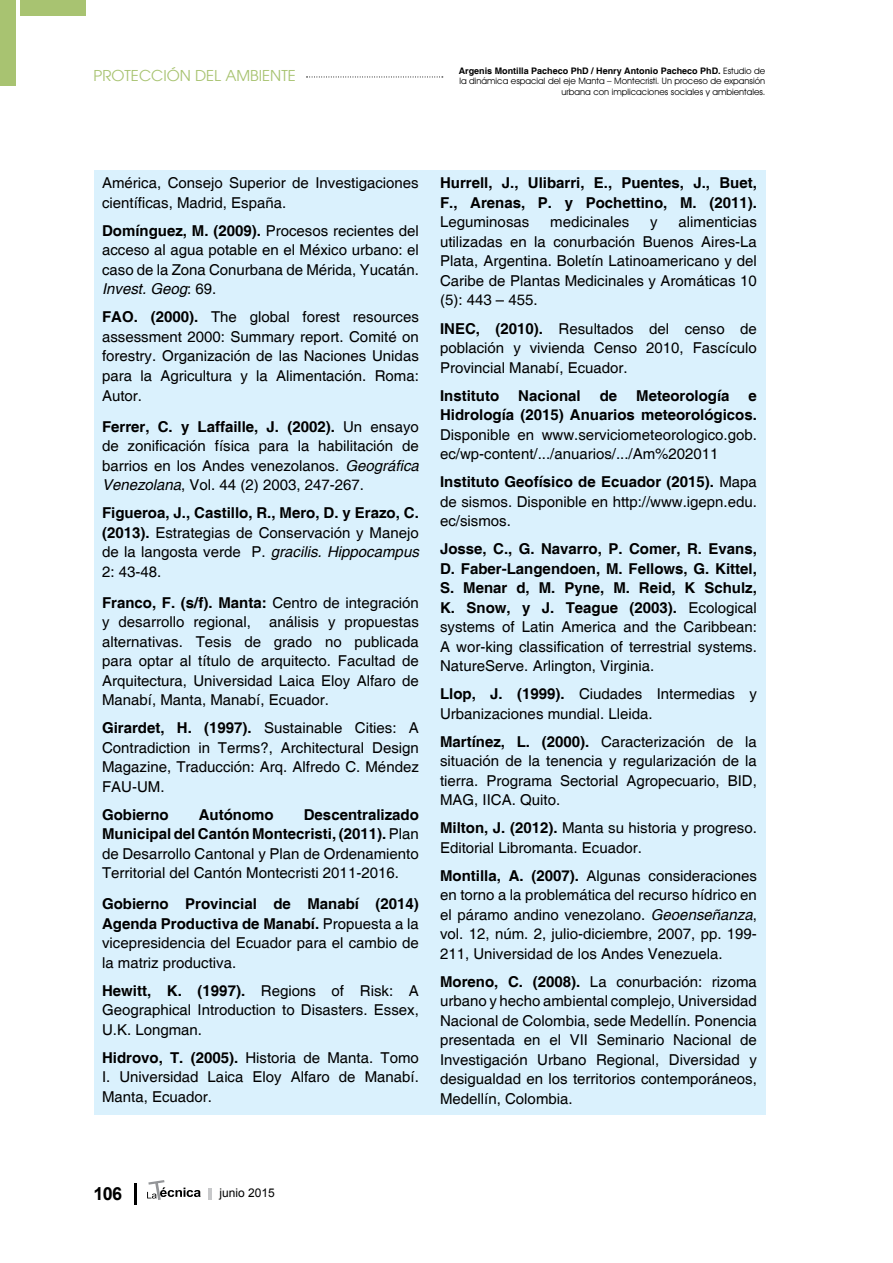
<style>
.page{position:relative;width:893px;height:1263px;background:#fff}
.page>*{position:absolute;margin:0;border:0;box-sizing:border-box;transform-origin:0 0}
.t1{font:700 18px "Arial";color:#000}
.t2{font:15px/19.5px "Helvetica";color:#000;text-align:justify}
.t3{font:700 15px/19.5px "Helvetica";color:#000}
.t4{font:15px "Avant Garde";color:#a8c371}
.t5{font:12px "Arial";color:#000}
.t6{font:700 9px "Helvetica";color:#000}
.t7{font:8.85px/10.5px "Avant Garde IT Cby BT";color:#000;text-align:right}
.s1{font-family:"Avant Garde IT Cby BT";font-weight:400;font-size:8.85px}
.s2{font-weight:700}
.s3{font-style:italic}
.s4{font-weight:400}
</style>
<div class="page">
<svg style="left:147px;top:1180px;width:54px;height:20px"></svg>
<hr style="left:134px;top:1183px;width:3px;height:22px;background:#000">
<hr style="left:208px;top:1188px;width:4px;height:12px;background:#c7c8ca">
<div style="left:94px;top:170px;width:671px;height:944px;background:#daf1fd"></div>
<svg style="left:307px;top:77px;width:136px;height:1px"></svg>
<div style="left:0;top:0;width:16px;height:85px;background:#a8c371"></div>
<div style="left:20px;top:0;width:65px;height:16px;background:#a8c371"></div>
<p class="t4" style="left:94px;top:67px;width:204px">PROTECCIÓN DEL AMBIENTE</p>
<p class="t6" style="left:459px;top:65px;width:308px">Argenis Montilla Pacheco PhD / Henry Antonio Pacheco PhD. <span class="s1">Estudio de</span></p>
<p class="t7" style="left:459px;top:76px;width:307px">la dinámica espacial del eje Manta – Montecristi. Un proceso de expansión urbana con implicaciones sociales y ambientales.</p>
<p class="t2" style="left:102px;top:174px;width:318px">América, Consejo Superior de Investigaciones científicas, Madrid, España.</p>
<p class="t2" style="left:102px;top:221px;width:318px"><span class="s2">Domínguez, M. (2009).</span> Procesos recientes del acceso al agua potable en el México urbano: el caso de la Zona Conurbana de Mérida, Yucatán.<br><span class="s3">Invest. Geog</span>: 69.</p>
<p class="t2" style="left:102px;top:308px;width:318px"><span class="s2">FAO. (2000).</span> The global forest resources assessment 2000: Summary report. Comité on forestry. Organización de las Naciones Unidas para la Agricultura y la Alimentación. Roma:<br>Autor.</p>
<p class="t2" style="left:102px;top:417px;width:318px"><span class="s2">Ferrer, C. y Laffaille, J. (2002).</span> Un ensayo de zonificación física para la habilitación de barrios en los Andes venezolanos. <span class="s3">Geográfica Venezolana</span>, Vol. 44 (2) 2003, 247-267.</p>
<p class="t2" style="left:102px;top:503px;width:318px"><span class="s2">Figueroa, J., Castillo, R., Mero, D. y Erazo, C. (2013).</span> Estrategias de Conservación y Manejo de la langosta verde P. <span class="s3">gracilis. Hippocampus </span>2: 43-48.</p>
<p class="t2" style="left:102px;top:593px;width:318px"><span class="s2">Franco, F. (s/f). Manta:</span> Centro de integración y desarrollo regional, análisis y propuestas alternativas. Tesis de grado no publicada para optar al título de arquitecto. Facultad de Arquitectura, Universidad Laica Eloy Alfaro de Manabí, Manta, Manabí, Ecuador.</p>
<p class="t2" style="left:102px;top:719px;width:318px"><span class="s2">Girardet, H. (1997).</span> Sustainable Cities: A Contradiction in Terms?, Architectural Design Magazine, Traducción: Arq. Alfredo C. Méndez FAU-UM.</p>
<p class="t3" style="left:102px;top:805px;width:68px">Gobierno</p>
<p class="t3" style="left:199px;top:805px;width:76px">Autónomo</p>
<p class="t2" style="left:102px;top:805px;width:318px;text-indent:202px"><span class="s2">Descentralizado Municipal del Cantón Montecristi, (2011).</span> Plan de Desarrollo Cantonal y Plan de Ordenamiento Territorial del Cantón Montecristi 2011-2016.</p>
<p class="t2" style="left:102px;top:895px;width:318px"><span class="s2">Gobierno Provincial de Manabí (2014)<br>Agenda Productiva de Manabí.</span> Propuesta a la vicepresidencia del Ecuador para el cambio de la matriz productiva.</p>
<p class="t2" style="left:102px;top:981px;width:318px"><span class="s2">Hewitt, K. (1997).</span> Regions of Risk: A Geographical Introduction to Disasters. Essex, U.K. Longman.</p>
<p class="t2" style="left:102px;top:1048px;width:318px"><span class="s2">Hidrovo, T. (2005).</span> Historia de Manta. Tomo I. Universidad Laica Eloy Alfaro de Manabí.<br>Manta, Ecuador.</p>
<p class="t3" style="left:440px;top:174px;width:318px">Hurrell, J., Ulibarri, E., Puentes, J., Buet,<br>F., Arenas, P. y Pochettino, M. (2011).</p>
<p class="t2" style="left:440px;top:213px;width:91px">Leguminosas</p>
<p class="t2" style="left:550px;top:213px;width:81px">medicinales</p>
<p class="t2" style="left:650px;top:213px;width:9px">y</p>
<p class="t2" style="left:440px;top:213px;width:318px;text-indent:238px">alimenticias utilizadas en la conurbación Buenos Aires-La Plata, Argentina. Boletín Latinoamericano y del Caribe de Plantas Medicinales y Aromáticas 10 (5): 443 – 455.</p>
<p class="t2" style="left:440px;top:319px;width:318px"><span class="s2">INEC, (2010).</span> Resultados del censo de población y vivienda Censo 2010, Fascículo Provincial Manabí, Ecuador.</p>
<p class="t3" style="left:440px;top:386px;width:61px">Instituto</p>
<p class="t3" style="left:518px;top:386px;width:64px">Nacional</p>
<p class="t3" style="left:600px;top:386px;width:19px">de</p>
<p class="t3" style="left:636px;top:386px;width:95px">Meteorología</p>
<p class="t3" style="left:440px;top:386px;width:318px;text-align:right">e<br>Hidrología (2015) Anuarios meteorológicos.</p>
<p class="t2" style="left:440px;top:425px;width:318px">Disponible en www.serviciometeorologico.gob. ec/wp-content/.../anuarios/.../Am%202011</p>
<p class="t2" style="left:440px;top:473px;width:318px"><span class="s2">Instituto Geofísico de Ecuador (2015).</span> Mapa de sismos. Disponible en http://www.igepn.edu. ec/sismos.</p>
<p class="t3" style="left:440px;top:540px;width:318px;text-align:justify">Josse, C., G. Navarro, P. Comer, R. Evans, D. Faber-Langendoen, M. Fellows, G. Kittel, S. Menar d, M. Pyne, M. Reid, K Schulz, K. Snow, y J. Teague (2003). <span class="s4">Ecological systems of Latin America and the Caribbean:<br>A wor-king classification of terrestrial systems.<br>NatureServe. Arlington, Virginia.</span></p>
<p class="t2" style="left:440px;top:685px;width:318px"><span class="s2">Llop, J. (1999).</span> Ciudades Intermedias y<br>Urbanizaciones mundial. Lleida.</p>
<p class="t2" style="left:440px;top:732px;width:318px"><span class="s2">Martínez, L. (2000).</span> Caracterización de la situación de la tenencia y regularización de la tierra. Programa Sectorial Agropecuario, BID, MAG, IICA. Quito.</p>
<p class="t2" style="left:440px;top:819px;width:318px"><span class="s2">Milton, J. (2012).</span> Manta su historia y progreso.<br>Editorial Libromanta. Ecuador.</p>
<p class="t2" style="left:440px;top:866px;width:318px"><span class="s2">Montilla, A. (2007).</span> Algunas consideraciones en torno a la problemática del recurso hídrico en el páramo andino venezolano. <span class="s3">Geoenseñanza</span>, vol. 12, núm. 2, julio-diciembre, 2007, pp. 199- 211, Universidad de los Andes Venezuela.</p>
<p class="t2" style="left:440px;top:972px;width:318px"><span class="s2">Moreno, C. (2008).</span> La conurbación: rizoma urbano y hecho ambiental complejo, Universidad Nacional de Colombia, sede Medellín. Ponencia presentada en el VII Seminario Nacional de Investigación Urbano Regional, Diversidad y desigualdad en los territorios contemporáneos, Medellín, Colombia.</p>
<p class="t1" style="left:94px;top:1181px;width:30px">106</p>
<p class="t5" style="left:219px;top:1185px;width:57px">junio 2015</p>
</div>
